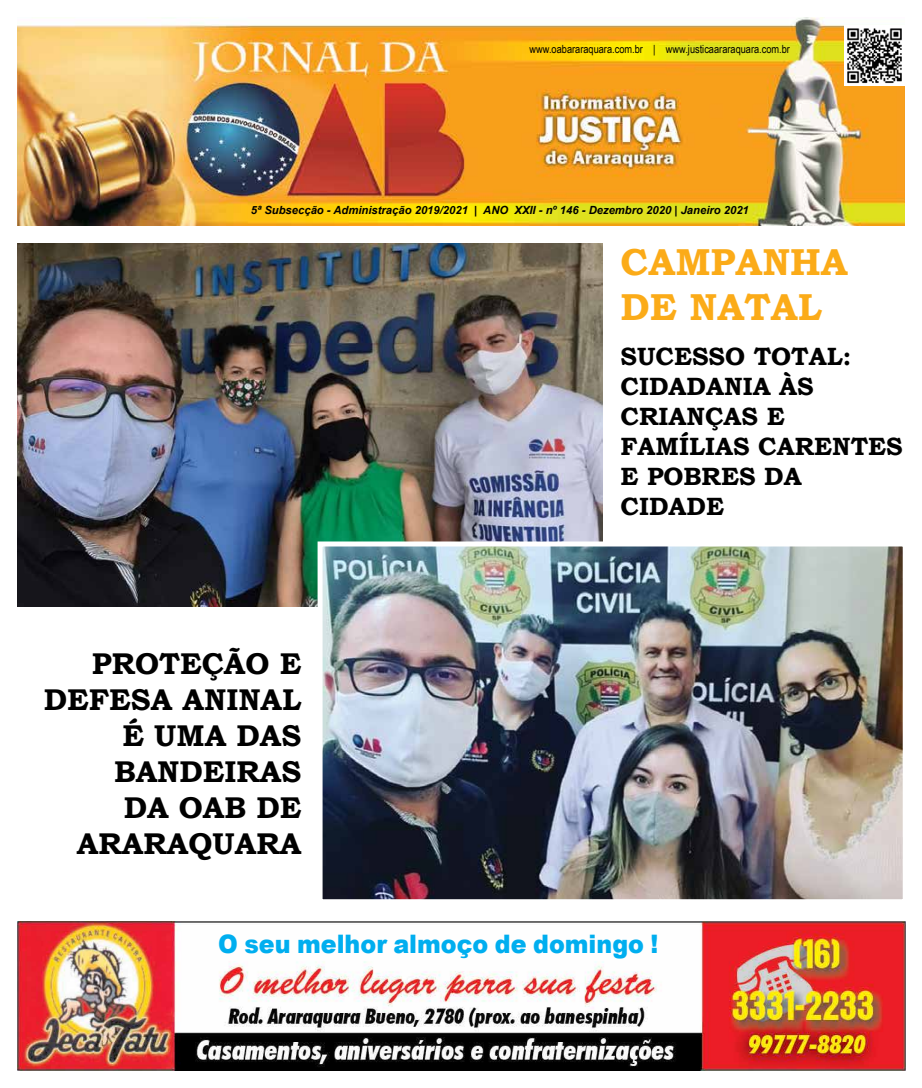
<style>
.page{position:relative;width:922px;height:1088px;background:#fff}
.page>*{position:absolute;margin:0;border:0;box-sizing:border-box;transform-origin:0 0}
.t1{font:700 37.5px/45px "Bookman Old Style";color:#fbab18}
.t2{font:700 30px/36px "Bookman Old Style";color:#000;text-align:right}
.t3{font:900 25.5px "Arial";color:#00aeef;scale:.93 1}
.t4{font:700 25px/30px "Bookman Old Style";color:#000}
.t5{font:italic 700 11.25px "Arial";color:#000}
.t6{font:11.25px "Arial Narrow";color:#000}
</style>
<div class="page">
<img style="left:18px;top:18px;width:886px;height:208px">
<img style="left:844px;top:26px;width:60px;height:60px">
<img style="left:18px;top:921px;width:886px;height:149px">
<img style="left:18px;top:244px;width:584px;height:363px">
<img style="left:323px;top:547px;width:578px;height:351px">
<div style="left:317px;top:541px;width:590px;height:363px;border:5px solid #fff"></div>
<p class="t6" style="left:529px;top:41px;width:262px">www.oabararaquara.com.br | www.justicaararaquara.com.br</p>
<p class="t5" style="left:251px;top:203px;width:499px">5ª Subsecção - Administração 2019/2021 | ANO XXII - nº 146 - Dezembro 2020 | Janeiro 2021</p>
<h2 class="t2" style="left:44px;top:645px;width:259px">PROTEÇÃO E<br>DEFESA ANINAL<br>É UMA DAS<br>BANDEIRAS<br>DA OAB DE<br>ARARAQUARA</h2>
<h1 class="t1" style="left:620px;top:240px;width:229px">CAMPANHA<br>DE NATAL</h1>
<h3 class="t4" style="left:620px;top:341px;width:283px">SUCESSO TOTAL:<br>CIDADANIA ÀS<br>CRIANÇAS E<br>FAMÍLIAS CARENTES<br>E POBRES DA<br>CIDADE</h3>
<h3 class="t3" style="left:218px;top:926px;width:475px">O seu melhor almoço de domingo !</h3>
</div>
